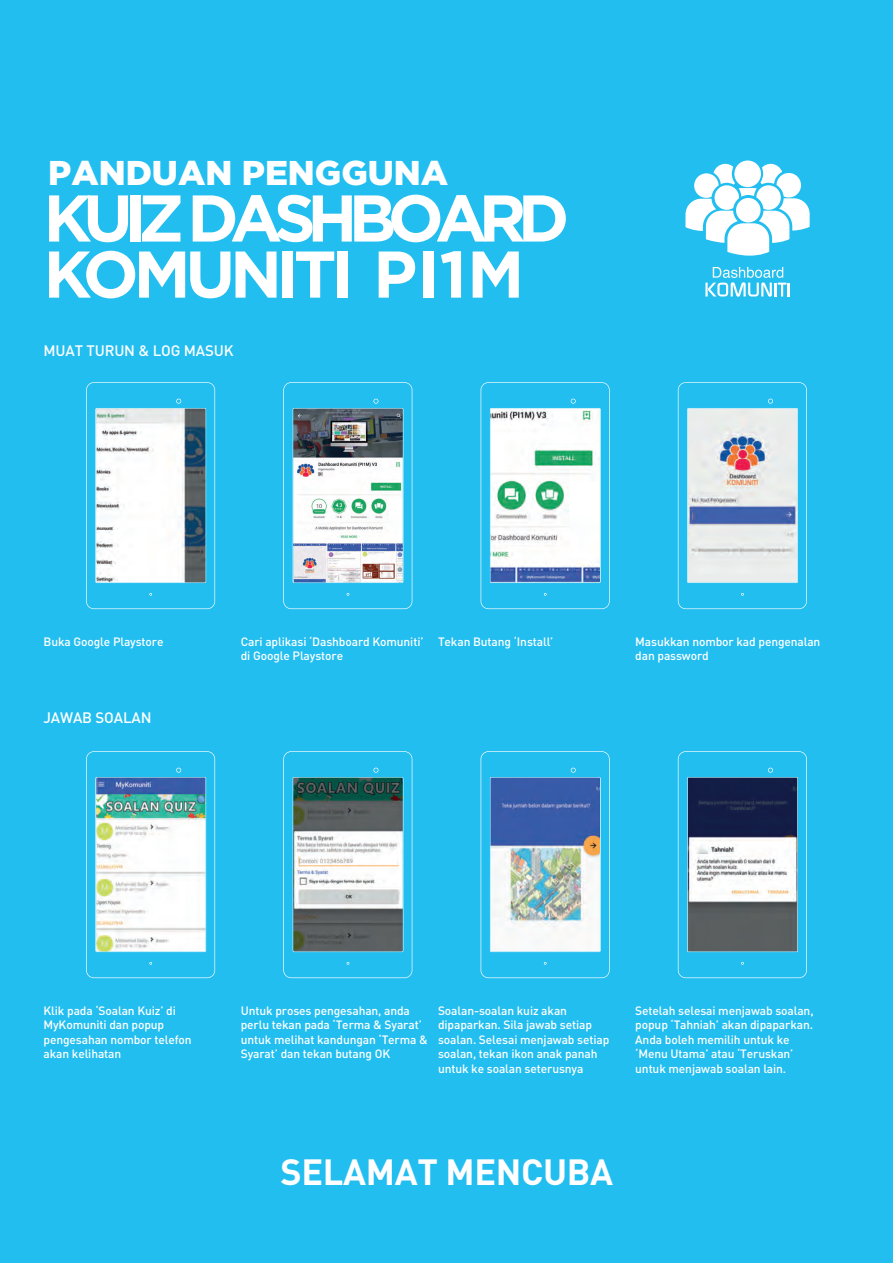
<style>
.page{position:relative;width:893px;height:1263px;background:#23bef0}
.page>*{position:absolute;margin:0;border:0;box-sizing:border-box;transform-origin:0 0}
.t1{font:700 65.85px/56.1px "Gotham";letter-spacing:-.13em;color:#fff}
.t2{font:700 36px "DIN Pro";letter-spacing:-.01em;color:#fff}
.t3{font:900 34.35px "Gotham";color:#fff}
.t4{font:500 15px "DIN Pro";letter-spacing:-.01em;color:#fff}
.t5{font:500 12px/14.4px "DIN Pro";letter-spacing:-.01em;color:#fff}
</style>
<div class="page">
<div style="left:734px;top:161px;width:27px;height:26px;background:#fff;border-radius:50%"></div>
<svg style="left:685px;top:164px;width:125px;height:92px"></svg>
<svg style="left:705px;top:267px;width:85px;height:30px"></svg>
<svg style="left:86px;top:382px;width:129px;height:227px"></svg>
<svg style="left:283px;top:382px;width:129px;height:227px"></svg>
<svg style="left:481px;top:382px;width:129px;height:227px"></svg>
<svg style="left:678px;top:382px;width:129px;height:227px"></svg>
<svg style="left:86px;top:751px;width:129px;height:227px"></svg>
<svg style="left:283px;top:751px;width:129px;height:227px"></svg>
<svg style="left:481px;top:751px;width:129px;height:227px"></svg>
<svg style="left:678px;top:751px;width:129px;height:227px"></svg>
<img style="left:96px;top:409px;width:109px;height:173px">
<img style="left:293px;top:409px;width:110px;height:173px">
<img style="left:491px;top:409px;width:109px;height:173px">
<img style="left:688px;top:409px;width:109px;height:173px">
<img style="left:96px;top:778px;width:109px;height:173px">
<img style="left:293px;top:778px;width:110px;height:173px">
<img style="left:491px;top:778px;width:109px;height:173px">
<img style="left:688px;top:778px;width:109px;height:173px">
<h3 class="t3" style="left:48px;top:153px;width:401px">PANDUAN PENGGUNA</h3>
<h1 class="t1" style="left:44px;top:190px;width:527px">KUIZ DASHBOARD<br>KOMUNITI PI1M</h1>
<p class="t4" style="left:44px;top:340px;width:192px">MUAT TURUN &amp; LOG MASUK</p>
<p class="t5" style="left:44px;top:634px;width:122px">Buka Google Playstore</p>
<p class="t5" style="left:241px;top:634px;width:184px">Cari aplikasi ‘Dashboard Komuniti’ di Google Playstore</p>
<p class="t5" style="left:438px;top:634px;width:117px">Tekan Butang ‘Install’</p>
<p class="t5" style="left:635px;top:634px;width:187px">Masukkan nombor kad pengenalan dan password</p>
<p class="t4" style="left:44px;top:707px;width:110px">JAWAB SOALAN</p>
<p class="t5" style="left:44px;top:1003px;width:150px">Klik pada ‘Soalan Kuiz’ di<br>MyKomuniti dan popup pengesahan nombor telefon akan kelihatan</p>
<p class="t5" style="left:241px;top:1003px;width:189px">Untuk proses pengesahan, anda perlu tekan pada ‘Terma &amp; Syarat’ untuk melihat kandungan ‘Terma &amp;<br>Syarat’ dan tekan butang OK</p>
<p class="t5" style="left:438px;top:1003px;width:173px">Soalan-soalan kuiz akan dipaparkan. Sila jawab setiap soalan. Selesai menjawab setiap soalan, tekan ikon anak panah untuk ke soalan seterusnya</p>
<p class="t5" style="left:635px;top:1003px;width:180px">Setelah selesai menjawab soalan, popup ‘Tahniah’ akan dipaparkan.<br>Anda boleh memilih untuk ke ‘Menu Utama’ atau ‘Teruskan’ untuk menjawab soalan lain.</p>
<h2 class="t2" style="left:281px;top:1148px;width:334px">SELAMAT MENCUBA</h2>
</div>
